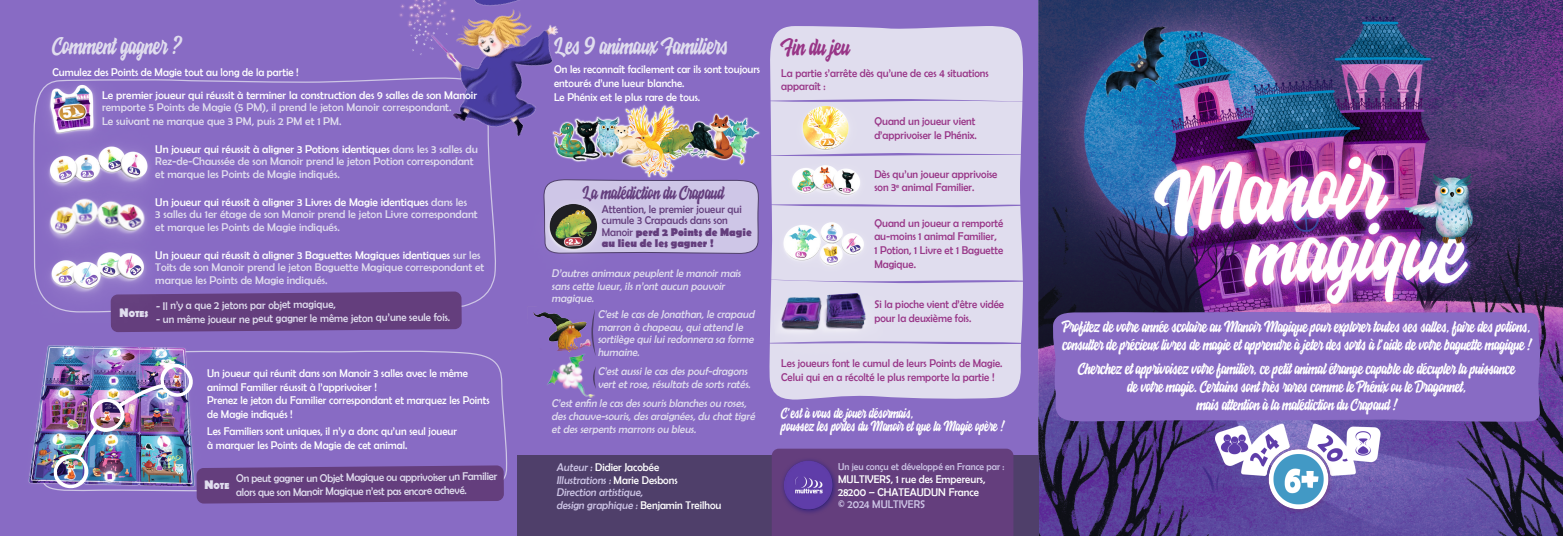
<style>
.page{position:relative;width:1563px;height:536px;background:#fff}
.page>*{position:absolute;margin:0;border:0;box-sizing:border-box;transform-origin:0 0}
.t1{font:22.5px "Hoodson Script";color:#e0ddee;scale:.95 1}
.t2{font:22.5px "Hoodson Script";color:#983587;scale:.95 1}
.t3{font:17.5px "Hoodson Script";color:#643e7d;scale:.95 1}
.t4{font:15px/18.1px "Hoodson Script";letter-spacing:-.01em;color:#fff}
.t5{font:13.75px/13.8px "Hoodson Script";color:#fff;scale:.95 1}
.t6{font:11.25px/12.5px "Berlin Sans FB";color:#e0ddee}
.t7{font:11.25px/13.8px "Berlin Sans FB";color:#fff;scale:.95 1}
.t8{font:italic 11.25px/12.5px "Berlin Sans FB";color:#e0ddee;scale:.95 1}
.t9{font:11.25px/13.8px "Berlin Sans FB";color:#983587;scale:.95 1}
.t10{font:11.25px/12.5px "Berlin Sans FB";color:#fff}
.t11{font:11.25px/13.9px "Berlin Sans FB";letter-spacing:-.03em;color:#e0ddee;scale:.95 1}
.t12{font:11.25px/12.5px "Berlin Sans FB";color:#cec6e7;scale:.95 1}
.t13{font:11.25px/11.2px "Berlin Sans FB";color:#643e7d;scale:.95 1}
.t14{font:11.25px "Berlin Sans FB";color:#e0ddee;scale:.95 1}
.t15{font:10px "Berlin Sans FB";color:#cec6e7;scale:.95 1}
.t16{font:700 8.75px "Berlin Sans FB";letter-spacing:-.01em;color:#e0ddee;scale:.95 1}
.s1{color:#e0ddee}
.s2{color:#fff}
.s3{font-size:12.5px}
.s4{font-weight:700}
.s5{color:#cec6e7}
</style>
<div class="page">
<div style="left:0;top:0;width:1563px;height:535px;background:#886bc4"></div>
<div style="left:769px;top:26px;width:254px;height:373px;background:#e0ddee"></div>
<svg style="left:904px;top:152px;width:119px;height:4px"></svg>
<svg style="left:902px;top:279px;width:121px;height:4px"></svg>
<svg style="left:904px;top:99px;width:119px;height:4px"></svg>
<svg style="left:769px;top:341px;width:254px;height:3px"></svg>
<img style="left:1038px;top:0;width:525px;height:535px">
<svg style="left:210px;top:350px;width:298px;height:129px"></svg>
<svg style="left:146px;top:79px;width:350px;height:228px"></svg>
<svg style="left:111px;top:291px;width:351px;height:41px;background:#664182"></svg>
<img style="left:34px;top:79px;width:112px;height:39px">
<img style="left:33px;top:118px;width:131px;height:52px">
<img style="left:33px;top:170px;width:132px;height:67px">
<img style="left:33px;top:237px;width:132px;height:85px">
<img style="left:28px;top:329px;width:182px;height:175px">
<img style="left:371px;top:0;width:187px;height:158px">
<img style="left:50px;top:360px;width:454px;height:143px">
<div style="left:517px;top:454px;width:521px;height:81px;background:#4f3f6a"></div>
<div style="left:772px;top:448px;width:241px;height:87px;background:#643e7d"></div>
<img style="left:769px;top:448px;width:70px;height:67px">
<img style="left:769px;top:79px;width:135px;height:100px">
<img style="left:770px;top:124px;width:129px;height:55px">
<img style="left:769px;top:254px;width:133px;height:51px">
<img style="left:771px;top:274px;width:114px;height:94px">
<img style="left:533px;top:96px;width:237px;height:83px">
<svg style="left:545px;top:179px;width:503px;height:75px;background:#cbc4e0"></svg>
<img style="left:543px;top:187px;width:74px;height:67px">
<img style="left:547px;top:357px;width:48px;height:41px">
<img style="left:533px;top:312px;width:58px;height:45px">
<svg style="left:593px;top:366px;width:3px;height:22px"></svg>
<svg style="left:591px;top:310px;width:5px;height:45px"></svg>
<img style="left:1211px;top:421px;width:175px;height:93px">
<svg style="left:1052px;top:311px;width:489px;height:110px"></svg>
<img style="left:1096px;top:26px;width:81px;height:75px">
<p class="t1" style="left:53px;top:32px;width:137px">Comment gagner ?</p>
<p class="t7" style="left:53px;top:65px;width:261px">Cumulez des Points de Magie tout au long de la partie !</p>
<p class="t10" style="left:102px;top:88px;width:376px">Le premier joueur qui réussit à terminer la construction des 9 salles de son Manoir <span class="s1">remporte 5 Points de Magie (5 PM), il prend le jeton Manoir correspondant.</span></p>
<p class="t6" style="left:102px;top:115px;width:241px">Le suivant ne marque que 3 PM, puis 2 PM et 1 PM.</p>
<p class="t6" style="left:155px;top:142px;width:324px"><span class="s2">Un joueur qui réussit à aligner 3 Potions identiques</span> dans les 3 salles du<br>Rez-de-Chaussée de son Manoir prend le jeton Potion correspondant et marque les Points de Magie indiqués.</p>
<p class="t6" style="left:155px;top:195px;width:324px"><span class="s2">Un joueur qui réussit à aligner 3 Livres de Magie identiques</span> dans les<br>3 salles du 1er étage de son Manoir prend le jeton Livre correspondant et marque les Points de Magie indiqués.</p>
<p class="t6" style="left:155px;top:248px;width:331px"><span class="s2">Un joueur qui réussit à aligner 3 Baguettes Magiques identiques</span> sur les<br>Toits de son Manoir prend le jeton Baguette Magique correspondant et marque les Points de Magie indiqués.</p>
<p class="t16" style="left:119px;top:309px;width:32px"><span class="s3">N</span>OTES</p>
<p class="t14" style="left:156px;top:298px;width:191px">- Il n’y a que 2 jetons par objet magique,</p>
<p class="t14" style="left:156px;top:311px;width:311px">- un même joueur ne peut gagner le même jeton qu’une seule fois.</p>
<p class="t7" style="left:207px;top:365px;width:299px">Un joueur qui réunit dans son Manoir 3 salles avec le même animal Familier réussit à l’apprivoiser !<br>Prenez le jeton du Familier correspondant et marquez les Points de Magie indiqués !</p>
<p class="t7" style="left:207px;top:424px;width:264px">Les Familiers sont uniques, il n’y a donc qu’un seul joueur à marquer les Points de Magie de cet animal.</p>
<p class="t11" style="left:236px;top:469px;width:276px">On peut gagner un Objet Magique ou apprivoiser un Familier alors que son Manoir Magique n’est pas encore achevé.</p>
<p class="t16" style="left:204px;top:480px;width:28px"><span class="s3">N</span>OTE</p>
<p class="t1" style="left:554px;top:32px;width:184px">Les 9 animaux Familiers</p>
<p class="t2" style="left:781px;top:33px;width:73px">Fin du jeu</p>
<p class="t7" style="left:554px;top:62px;width:218px">On les reconnaît facilement car ils sont toujours entourés d’une lueur blanche.</p>
<p class="t7" style="left:554px;top:90px;width:155px">Le Phénix est le plus rare de tous.</p>
<p class="t3" style="left:582px;top:182px;width:150px">La malédiction du Crapaud</p>
<p class="t13" style="left:602px;top:203px;width:159px">Attention, le premier joueur qui cumule 3 Crapauds dans son<br>Manoir <span class="s4">perd 2 Points de Magie au lieu de les gagner !</span></p>
<p class="t8" style="left:552px;top:266px;width:203px">D’autresanimaux peuplentle manoirmais sanscette lueur,ilsn’ontaucun pouvoir magique.</p>
<p class="t8" style="left:598px;top:307px;width:169px">C’estle casde Jonathan,le crapaud marron à chapeau,quiattend le sortilège quiluiredonnera sa forme humaine.</p>
<p class="t8" style="left:598px;top:365px;width:165px">C’estaussile casdespouf-dragons vertetrose,résultatsde sortsratés.</p>
<p class="t8" style="left:552px;top:397px;width:218px">C’estenfin le casdessourisblanchesou roses, deschauve-souris,desaraignées,du chattigré etdesserpentsmarronsou bleus.</p>
<p class="t7" style="left:556px;top:460px;width:110px"><span class="s5">Auteur :</span> Didier Jacobée</p>
<p class="t12" style="left:556px;top:473px;width:129px">Illustrations : <span class="s2">M a r i e D e s b o n s</span></p>
<p class="t12" style="left:556px;top:485px;width:175px">Direction artistique,<br>design graphique : <span class="s2">Benjamin Treilhou</span></p>
<p class="t9" style="left:781px;top:66px;width:220px">La partie s’arrête dès qu’une de ces 4 situations apparaît :</p>
<p class="t9" style="left:874px;top:114px;width:109px">Quand un joueur vient d’apprivoiser le Phénix.</p>
<p class="t9" style="left:874px;top:167px;width:131px">Dès qu’un joueur apprivoise son 3<sup>e</sup> animal Familier.</p>
<p class="t9" style="left:874px;top:215px;width:137px">Quand un joueur a remporté au-moins 1 animal Familier,<br>1 Potion, 1 Livre et 1 Baguette<br>Magique.</p>
<p class="t9" style="left:874px;top:297px;width:138px">Si la pioche vient d’être vidée pour la deuxième fois.</p>
<p class="t9" style="left:781px;top:356px;width:234px">Les joueurs font le cumul de leurs Points de Magie.</p>
<p class="t9" style="left:781px;top:370px;width:226px">Celui qui en a récolté le plus remporte la partie !</p>
<p class="t5" style="left:781px;top:406px;width:235px">C’est à vous de jouer désormais,<br>poussez les portes du Manoir et que la Magie opère !</p>
<p class="t15" style="left:838px;top:461px;width:177px">Un jeu conçu et développé en France par :</p>
<p class="t7" style="left:838px;top:472px;width:156px;line-height:12.5px">MULTIVERS, 1 rue des Empereurs,<br>28200 – CHATEAUDUN France</p>
<p class="t12" style="left:838px;top:497px;width:93px">© 2024 MULTIVERS</p>
<p class="t4" style="left:1062px;top:319px;width:470px;line-height:17.5px">Profitez de votre année scolaire au Manoir Magique pour explorer toutes ses salles, faire des potions, consulter de précieux livres de magie et apprendre à jeter des sorts à l’aide de votre baguette magique !</p>
<p class="t4" style="left:1078px;top:360px;width:438px;text-align:center">Cherchez et apprivoisez votre familier, ce petit animal étrange capable de décupler la puissance de votre magie. Certains sont très rares comme le Phénix ou le Dragonnet,<br>mais attention à la malédiction du Crapaud !</p>
</div>
